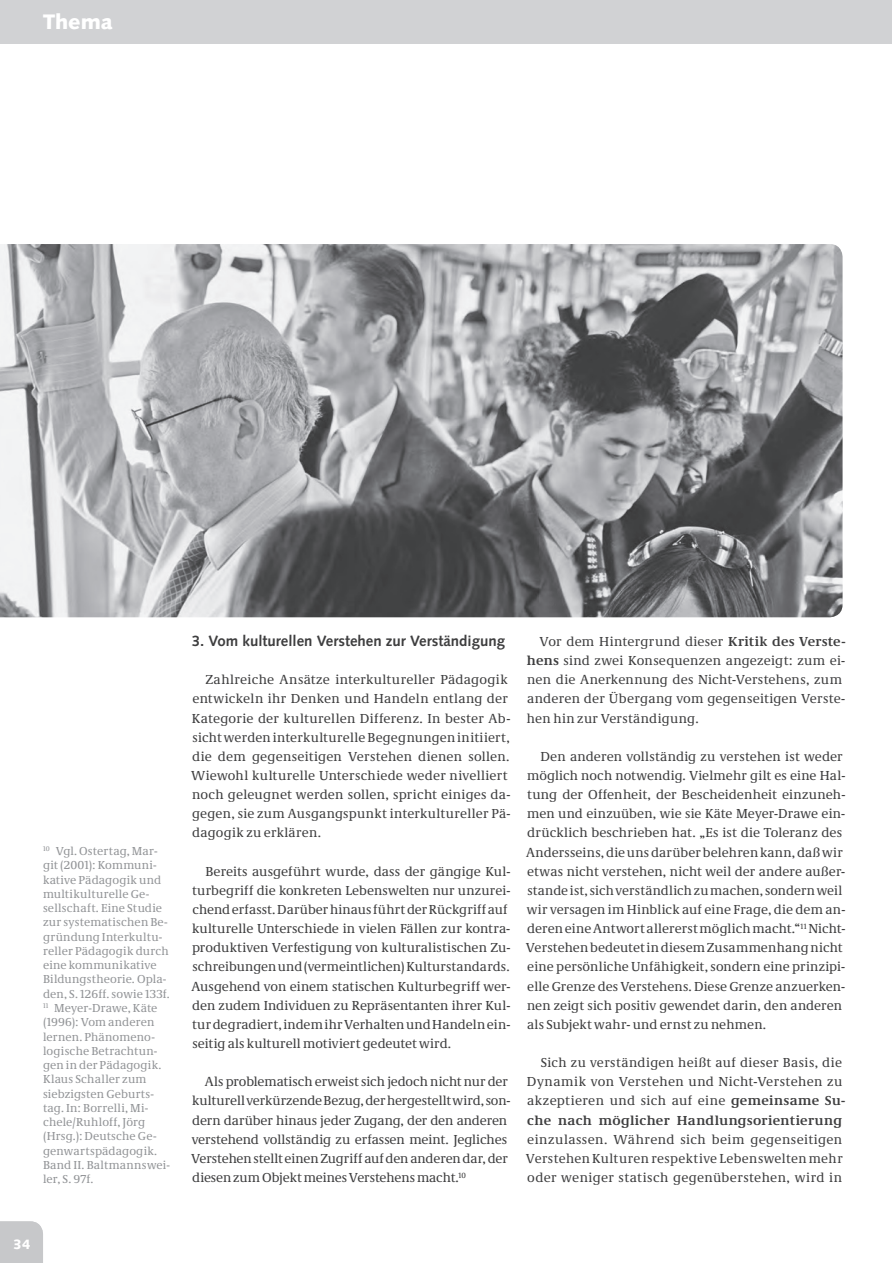
<style>
.page{position:relative;width:892px;height:1263px;background:#fff}
.page>*{position:absolute;margin:0;border:0;box-sizing:border-box;transform-origin:0 0}
.t1{font:900 21px "Syntax LT Std";color:#fff}
.t2{font:700 15px "Syntax LT Std";color:#3e3e3f}
.t3{font:13.5px/19.2px "Neue Demos";letter-spacing:.01em;color:#3e3e3f}
.t4{font:13.5px/19.2px "Neue Demos";letter-spacing:.03em;color:#3e3e3f}
.t5{font:900 13.5px "Syntax LT Std";color:#fff}
.t6{font:12px/14.2px "Neue Demos";letter-spacing:.015em;color:#939598}
.s1{font-weight:700}
</style>
<div class="page">
<div style="left:0;top:0;width:892px;height:43px;background:#d1d2d4"></div>
<div style="left:0;top:1221px;width:43px;height:41px;background:#c7c8ca"></div>
<img style="left:0;top:244px;width:842px;height:373px">
<h1 class="t1" style="left:43px;top:13px;width:71px">Thema</h1>
<p class="t6" style="left:43px;top:845px;width:129px"><sup>10</sup> Vgl. Ostertag, Mar&shy;git (2001): Kommuni&shy;kative Pädagogik und multikulturelle Ge&shy;sellschaft. Eine Studie zur systematischen Be&shy;gründung Interkultu&shy;reller Pädagogik durch eine kommunikative<br>Bildungstheorie. Opla&shy;den, S. 126ff. sowie 133f.<br><sup>11</sup> Meyer-Drawe, Käte (1996): Vom anderen lernen. Phänomeno&shy;logische Betrachtun&shy;gen in der Pädagogik.<br>Klaus Schaller zum siebzigsten Geburts&shy;tag. In: Borrelli, Mi&shy;chele/Ruhloff, Jörg (Hrsg.): Deutsche Ge&shy;genwartspädagogik.<br>Band II. Baltmannswei&shy;ler, S. 97f.</p>
<p class="t2" style="left:192px;top:635px;width:315px">3. Vom kulturellen Verstehen zur Verständigung</p>
<p class="t3" style="left:191px;top:671px;width:321px;text-indent:14px">Zahlreiche Ansätze interkultureller Pädagogik entwickeln ihr Denken und Handeln entlang der Kategorie der kulturellen Differenz. In bester Ab&shy;sicht werden interkulturelle Begegnungen initiiert, die dem gegenseitigen Verstehen dienen sollen.<br>Wiewohl kulturelle Unterschiede weder nivelliert noch geleugnet werden sollen, spricht einiges da&shy;gegen, sie zum Ausgangspunkt interkultureller Pä&shy;dagogik zu erklären.</p>
<p class="t3" style="left:191px;top:862px;width:321px;text-indent:14px">Bereits ausgeführt wurde, dass der gängige Kul&shy;turbegriff die konkreten Lebenswelten nur unzurei&shy;chend erfasst. Darüber hinaus führt der Rückgriff auf kulturelle Unterschiede in vielen Fällen zur kontra&shy;produktiven Verfestigung von kulturalistischen Zu&shy;schreibungen und (vermeintlichen) Kulturstandards.<br>Ausgehend von einem statischen Kulturbegriff wer&shy;den zudem Individuen zu Repräsentanten ihrer Kul&shy;tur degradiert, indem ihr Verhalten und Handeln ein&shy;seitig als kulturell motiviert gedeutet wird.</p>
<p class="t3" style="left:191px;top:1073px;width:321px;text-indent:14px">Als problematisch erweist sich jedoch nicht nur der kulturell verkürzende Bezug, der hergestellt wird, son&shy;dern darüber hinaus jeder Zugang, der den anderen verstehend vollständig zu erfassen meint. Jegliches Verstehen stellt einen Zugriff auf den anderen dar, der diesen zum Objekt meines Verstehens macht.<sup>10</sup></p>
<p class="t3" style="left:527px;top:633px;width:320px;text-indent:13px">Vor dem Hintergrund dieser <span class="s1">Kritik des Verste&shy;hens</span> sind zwei Konsequenzen angezeigt: zum ei&shy;nen die Anerkennung des Nicht-Verstehens, zum anderen der Übergang vom gegenseitigen Verste&shy;hen hin zur Verständigung.</p>
<p class="t3" style="left:526px;top:747px;width:321px;text-indent:14px">Den anderen vollständig zu verstehen ist weder möglich noch notwendig. Vielmehr gilt es eine Hal&shy;tung der Offenheit, der Bescheidenheit einzuneh&shy;men und einzuüben, wie sie Käte Meyer-Drawe ein&shy;drücklich beschrieben hat. „Es ist die Toleranz des Andersseins, die uns darüber belehren kann, daß wir etwas nicht verstehen, nicht weil der andere außer&shy;stande ist, sich verständlich zu machen, sondern weil wir versagen im Hinblick auf eine Frage, die dem an&shy;deren eine Antwort allererst möglich macht.“<sup>11</sup> Nicht-Verstehen bedeutet in diesem Zusammenhang nicht eine persönliche Unfähigkeit, sondern eine prinzipi&shy;elle Grenze des Verstehens. Diese Grenze anzuerken&shy;nen zeigt sich positiv gewendet darin, den anderen als Subjekt wahr- und ernst zu nehmen.</p>
<p class="t4" style="left:527px;top:1054px;width:320px;text-indent:14px">Sich zu verständigen heißt auf dieser Basis, die Dynamik von Verstehen und Nicht-Verstehen zu akzeptieren und sich auf eine <span class="s1">gemeinsame Su&shy;che nach möglicher Handlungsorientierung</span></p>
<p class="t3" style="left:526px;top:1130px;width:318px;text-align:justify">einzulassen. Während sich beim gegenseitigen Verstehen Kulturen respektive Lebenswelten mehr oder weniger statisch gegenüberstehen, wird in</p>
<p class="t5" style="left:13px;top:1238px;width:19px">34</p>
</div>
